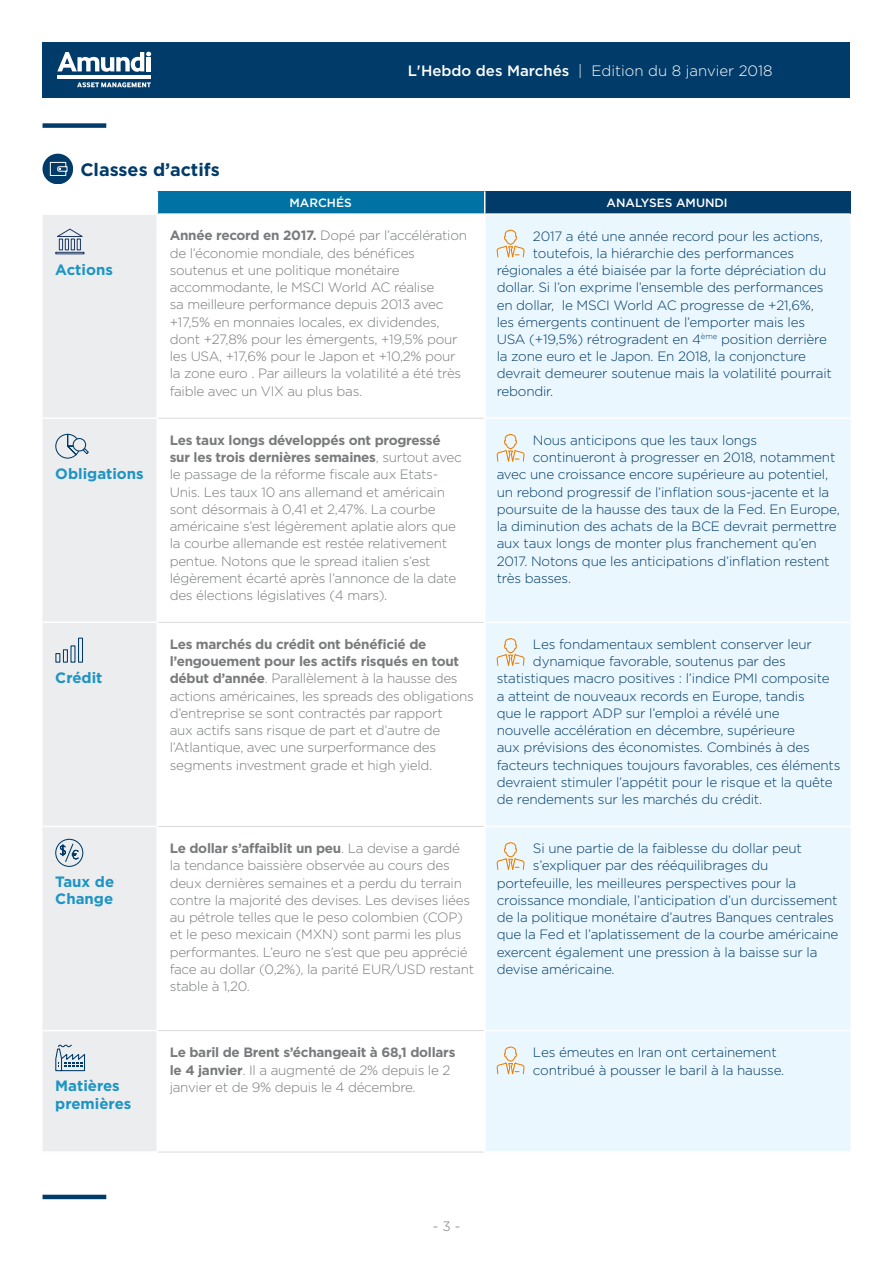
<style>
.page{position:relative;width:893px;height:1263px;background:#fff}
.page>*{position:absolute;margin:0;border:0;box-sizing:border-box;transform-origin:0 0}
.t1{font:700 18px "Gotham";color:#003b69}
.t2{font:700 15px/17.2px "Gotham";color:#1c94c5}
.t3{font:300 15px "Gotham";color:#fff}
.t4{font:300 13.5px/17.2px "Gotham";letter-spacing:-.015em;color:#003b69}
.t5{font:300 13.5px/17.2px "Gotham";letter-spacing:-.02em;color:#787a7b}
.t6{font:500 12px "Gotham";color:#fff}
.s1{font-weight:500}
.s2{font-weight:700}
</style>
<div class="page">
<div style="left:43px;top:43px;width:807px;height:55px;background:#003b69"></div>
<svg style="left:57px;top:52px;width:94px;height:20px"></svg>
<hr style="left:147px;top:57px;width:4px;height:14px;background:#fff">
<hr style="left:58px;top:75px;width:93px;height:4px;background:#fff">
<svg style="left:77px;top:82px;width:74px;height:6px"></svg>
<div style="left:157px;top:191px;width:328px;height:23px;background:#0073a4"></div>
<div style="left:485px;top:191px;width:365px;height:23px;background:#003b69"></div>
<div style="left:43px;top:215px;width:114px;height:936px;background:#ecedee"></div>
<div style="left:485px;top:215px;width:365px;height:936px;background:#ebf7fe"></div>
<svg style="left:157px;top:191px;width:1px;height:22px"></svg>
<hr style="left:157px;top:213px;width:328px;height:2px;background:#fff">
<svg style="left:484px;top:191px;width:1px;height:22px"></svg>
<hr style="left:485px;top:213px;width:365px;height:2px;background:#fff">
<hr style="left:43px;top:417px;width:115px;height:2px;background:#fff">
<hr style="left:158px;top:418px;width:326px;height:1px;background:#dadbdb">
<hr style="left:484px;top:417px;width:366px;height:2px;background:#fff">
<hr style="left:43px;top:622px;width:115px;height:1px;background:#fff">
<hr style="left:158px;top:622px;width:326px;height:1px;background:#dadbdb">
<hr style="left:484px;top:622px;width:366px;height:1px;background:#fff">
<hr style="left:43px;top:826px;width:115px;height:1px;background:#fff">
<hr style="left:158px;top:826px;width:326px;height:1px;background:#dadbdb">
<hr style="left:484px;top:826px;width:366px;height:1px;background:#fff">
<hr style="left:43px;top:1030px;width:115px;height:1px;background:#fff">
<hr style="left:158px;top:1030px;width:326px;height:1px;background:#dadbdb">
<hr style="left:158px;top:1152px;width:326px;height:1px;background:#dadbdb">
<hr style="left:484px;top:1030px;width:366px;height:1px;background:#fff">
<hr style="left:43px;top:1195px;width:63px;height:4px;background:#003b69">
<div style="left:43px;top:123px;width:63px;height:5px;background:#003b69"></div>
<div style="left:43px;top:154px;width:30px;height:30px;background:#003b69;border-radius:15px"></div>
<svg style="left:50px;top:162px;width:17px;height:14px"></svg>
<svg style="left:55px;top:229px;width:29px;height:25px"></svg>
<svg style="left:55px;top:839px;width:28px;height:28px"></svg>
<svg style="left:55px;top:1045px;width:30px;height:26px"></svg>
<svg style="left:497px;top:230px;width:27px;height:27px"></svg>
<svg style="left:497px;top:434px;width:27px;height:28px"></svg>
<svg style="left:497px;top:638px;width:27px;height:28px"></svg>
<svg style="left:497px;top:842px;width:27px;height:28px"></svg>
<svg style="left:497px;top:1046px;width:27px;height:28px"></svg>
<svg style="left:55px;top:434px;width:34px;height:25px"></svg>
<div style="left:73px;top:438px;width:13px;height:13px;background:#ecedee;border-radius:50%"></div>
<div style="left:73px;top:438px;width:13px;height:13px;border:1px solid #003b69;border-radius:50%"></div>
<div style="left:63px;top:649px;width:5px;height:14px;border:1px solid #003b69"></div>
<div style="left:78px;top:638px;width:5px;height:25px;border:1px solid #003b69"></div>
<h1 class="t1" style="left:80px;top:158px;width:141px">Classes d’actifs</h1>
<p class="t3" style="left:408px;top:61px;width:366px"><span class="s1">L'Hebdo des Marchés</span> | Edition du 8 janvier 2018</p>
<p class="t6" style="left:290px;top:195px;width:64px">MARCHÉS</p>
<p class="t6" style="left:607px;top:195px;width:123px">ANALYSES AMUNDI</p>
<p class="t2" style="left:55px;top:261px;width:59px">Actions</p>
<p class="t2" style="left:55px;top:465px;width:90px">Obligations</p>
<p class="t2" style="left:55px;top:669px;width:49px">Crédit</p>
<p class="t2" style="left:55px;top:873px;width:60px">Taux de<br>Change</p>
<p class="t2" style="left:55px;top:1077px;width:78px">Matières premières</p>
<p class="t5" style="left:170px;top:227px;width:299px"><span class="s2">Année record en 2017.</span> Dopé par l’accélération de l’économie mondiale, des bénéfices soutenus et une politique monétaire accommodante, le MSCI World AC réalise<br>sa meilleure performance depuis 2013 avec +17,5% en monnaies locales, ex dividendes, dont +27,8% pour les émergents, +19,5% pour les USA, +17,6% pour le Japon et +10,2% pour la zone euro . Par ailleurs la volatilité a été très faible avec un VIX au plus bas.</p>
<p class="t5" style="left:170px;top:431px;width:294px"><span class="s2">Les taux longs développés ont progressé sur les trois dernières semaines</span>, surtout avec le passage de la réforme fiscale aux Etats-Unis. Les taux 10 ans allemand et américain sont désormais à 0,41 et 2,47%. La courbe américaine s’est légèrement aplatie alors que la courbe allemande est restée relativement pentue. Notons que le spread italien s’est légèrement écarté après l’annonce de la date des élections législatives (4 mars).</p>
<p class="t5" style="left:170px;top:635px;width:306px"><span class="s2">Les marchés du crédit ont bénéficié de l’engouement pour les actifs risqués en tout début d’année</span>. Parallèlement à la hausse des actions américaines, les spreads des obligations d’entreprise se sont contractés par rapport<br>aux actifs sans risque de part et d’autre de l’Atlantique, avec une surperformance des segments investment grade et high yield.</p>
<p class="t5" style="left:170px;top:839px;width:306px"><span class="s2">Le dollar s’affaiblit un peu</span>. La devise a gardé la tendance baissière observée au cours des deux dernières semaines et a perdu du terrain contre la majorité des devises. Les devises liées au pétrole telles que le peso colombien (COP) et le peso mexicain (MXN) sont parmi les plus performantes. L’euro ne s’est que peu apprécié face au dollar (0,2%), la parité EUR/USD restant stable à 1,20.</p>
<p class="t5" style="left:170px;top:1043px;width:287px"><span class="s2">Le baril de Brent s’échangeait à 68,1 dollars le 4 janvier</span>. Il a augmenté de 2% depuis le 2 janvier et de 9% depuis le 4 décembre.</p>
<p class="t4" style="left:533px;top:227px;width:291px">2017 a été une année record pour les actions,</p>
<p class="t4" style="left:533px;top:244px;width:263px">toutefois, la hiérarchie des performances</p>
<p class="t4" style="left:497px;top:261px;width:331px">régionales a été biaisée par la forte dépréciation du</p>
<p class="t4" style="left:497px;top:279px;width:328px">dollar. Si l’on exprime l’ensemble des performances</p>
<p class="t4" style="left:497px;top:296px;width:319px">en dollar, le MSCI World AC progresse de +21,6%,</p>
<p class="t4" style="left:497px;top:313px;width:310px">les émergents continuent de l’emporter mais les</p>
<p class="t4" style="left:497px;top:330px;width:332px">USA (+19,5%) rétrogradent en 4<sup>ème</sup> position derrière</p>
<p class="t4" style="left:497px;top:347px;width:311px">la zone euro et le Japon. En 2018, la conjoncture</p>
<p class="t4" style="left:497px;top:365px;width:337px">devrait demeurer soutenue mais la volatilité pourrait</p>
<p class="t4" style="left:497px;top:382px;width:58px">rebondir.</p>
<p class="t4" style="left:533px;top:431px;width:226px">Nous anticipons que les taux longs</p>
<p class="t4" style="left:533px;top:448px;width:304px">continueront à progresser en 2018, notamment</p>
<p class="t4" style="left:497px;top:465px;width:333px">avec une croissance encore supérieure au potentiel,</p>
<p class="t4" style="left:497px;top:483px;width:334px">un rebond progressif de l’inflation sous-jacente et la</p>
<p class="t4" style="left:497px;top:500px;width:345px">poursuite de la hausse des taux de la Fed. En Europe,</p>
<p class="t4" style="left:497px;top:517px;width:342px">la diminution des achats de la BCE devrait permettre</p>
<p class="t4" style="left:497px;top:534px;width:322px">aux taux longs de monter plus franchement qu’en</p>
<p class="t4" style="left:497px;top:552px;width:334px">2017. Notons que les anticipations d’inflation restent</p>
<p class="t4" style="left:497px;top:569px;width:76px">très basses.</p>
<p class="t4" style="left:533px;top:635px;width:280px">Les fondamentaux semblent conserver leur</p>
<p class="t4" style="left:533px;top:652px;width:254px">dynamique favorable, soutenus par des</p>
<p class="t4" style="left:497px;top:670px;width:334px">statistiques macro positives : l’indice PMI composite</p>
<p class="t4" style="left:497px;top:687px;width:310px">a atteint de nouveaux records en Europe, tandis</p>
<p class="t4" style="left:497px;top:704px;width:284px">que le rapport ADP sur l’emploi a révélé une</p>
<p class="t4" style="left:497px;top:721px;width:300px">nouvelle accélération en décembre, supérieure</p>
<p class="t4" style="left:497px;top:739px;width:315px">aux prévisions des économistes. Combinés à des</p>
<p class="t4" style="left:497px;top:756px;width:345px">facteurs techniques toujours favorables, ces éléments</p>
<p class="t4" style="left:497px;top:773px;width:337px">devraient stimuler l’appétit pour le risque et la quête</p>
<p class="t4" style="left:497px;top:790px;width:267px">de rendements sur les marchés du crédit.</p>
<p class="t4" style="left:533px;top:839px;width:270px">Si une partie de la faiblesse du dollar peut</p>
<p class="t4" style="left:533px;top:856px;width:237px">s’expliquer par des rééquilibrages du</p>
<p class="t4" style="left:497px;top:874px;width:301px">portefeuille, les meilleures perspectives pour la</p>
<p class="t4" style="left:497px;top:891px;width:342px">croissance mondiale, l’anticipation d’un durcissement</p>
<p class="t4" style="left:497px;top:908px;width:339px">de la politique monétaire d’autres Banques centrales</p>
<p class="t4" style="left:497px;top:925px;width:343px">que la Fed et l’aplatissement de la courbe américaine</p>
<p class="t4" style="left:497px;top:943px;width:322px">exercent également une pression à la baisse sur la</p>
<p class="t4" style="left:497px;top:960px;width:120px">devise américaine.</p>
<p class="t4" style="left:533px;top:1043px;width:253px">Les émeutes en Iran ont certainement contribué à pousser le baril à la hausse.</p>
<p class="t5" style="left:433px;top:1217px;width:29px">- 3 -</p>
</div>
